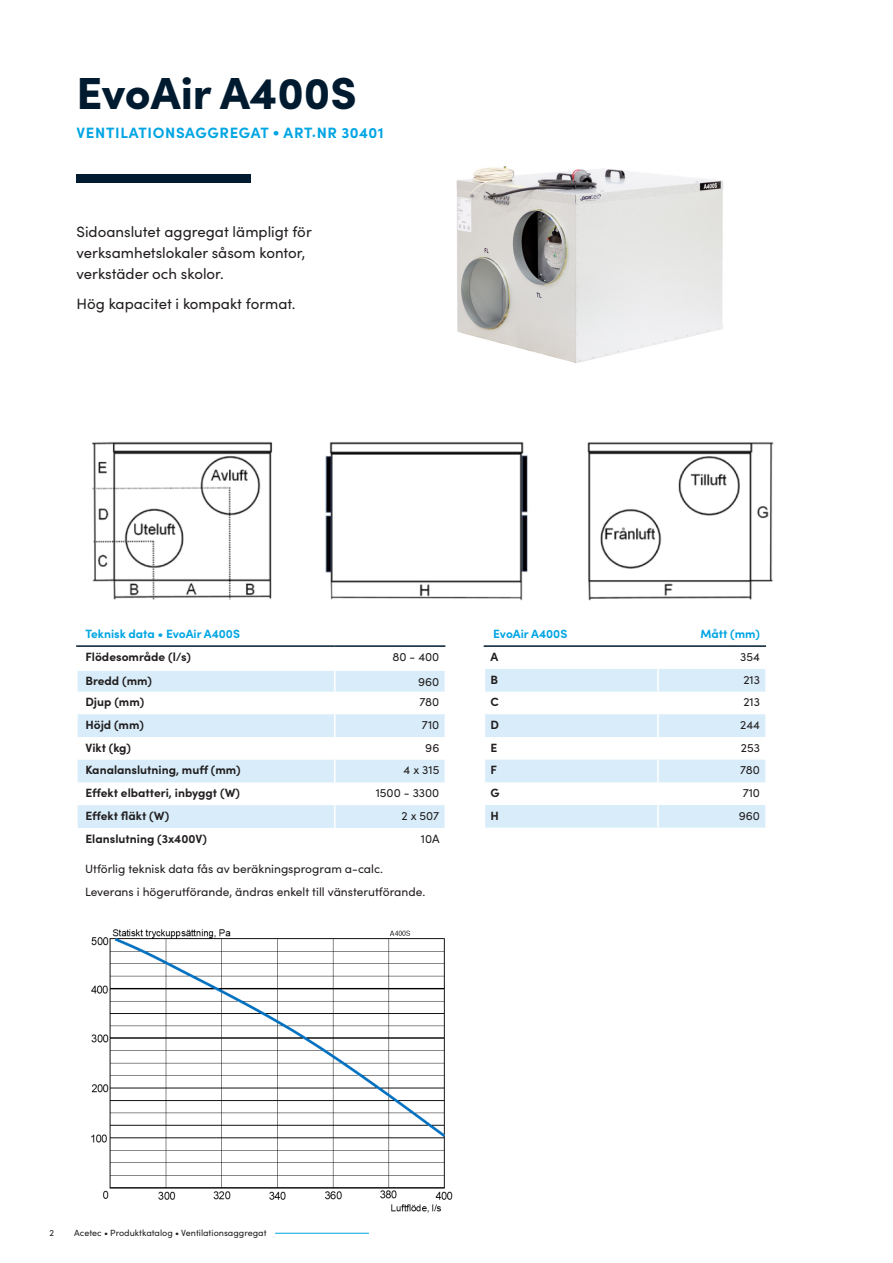
<style>
.page{position:relative;width:893px;height:1263px;background:#fff}
.page>*{position:absolute;margin:0;border:0;box-sizing:border-box;transform-origin:0 0}
.Heading-orange{font:900 45px "Sofia Pro";color:#001b30}
.Body_copy{font:15px/21px "Sofia Pro";color:#231f20}
.Heading-orange-2{font:700 15px "Sofia Pro";letter-spacing:.045em;color:#00a5e3}
.Body_copy-2{font:12px "Sofia Pro";color:#231f20}
.Body_copy_bold{font:700 12px "Sofia Pro";color:#231f20}
.Body_copy_bold-2{font:700 12px "Sofia Pro";color:#00a5e3}
.t1{font:9px "Sofia Pro";color:#231f20}
</style>
<div class="page">
<hr style="left:275px;top:1233px;width:94px;height:1px;background:#00a5e3">
<img style="left:456px;top:166px;width:267px;height:197px">
<div style="left:76px;top:174px;width:175px;height:9px;background:#001b30"></div>
<svg style="left:77px;top:691px;width:368px;height:137px"></svg>
<hr style="left:76px;top:645px;width:259px;height:2px;background:#001b30">
<hr style="left:335px;top:645px;width:110px;height:2px;background:#001b30">
<svg style="left:77px;top:646px;width:369px;height:45px"></svg>
<hr style="left:76px;top:714px;width:2px;height:23px;background:#fff">
<hr style="left:334px;top:714px;width:2px;height:23px;background:#fff">
<hr style="left:76px;top:760px;width:2px;height:22px;background:#fff">
<hr style="left:334px;top:760px;width:2px;height:22px;background:#fff">
<hr style="left:76px;top:805px;width:2px;height:23px;background:#fff">
<hr style="left:334px;top:805px;width:2px;height:23px;background:#fff">
<svg style="left:485px;top:669px;width:281px;height:159px"></svg>
<hr style="left:657px;top:805px;width:2px;height:23px;background:#fff">
<hr style="left:765px;top:805px;width:2px;height:23px;background:#fff">
<hr style="left:484px;top:645px;width:174px;height:2px;background:#001b30">
<hr style="left:658px;top:645px;width:108px;height:2px;background:#001b30">
<img style="left:92px;top:442px;width:682px;height:159px">
<img style="left:91px;top:929px;width:362px;height:284px">
<p class="Heading-orange" style="left:76px;top:57px;width:282px">EvoAir A400S</p>
<p class="Heading-orange-2" style="left:77px;top:121px;width:309px">VENTILATIONSAGGREGAT • ART.NR 30401</p>
<p class="Body_copy" style="left:77px;top:220px;width:237px">Sidoanslutet aggregat lämpligt för verksamhetslokaler såsom kontor, verkstäder och skolor.</p>
<p class="Body_copy" style="left:77px;top:292px;width:220px">Hög kapacitet i kompakt format.</p>
<p class="Body_copy_bold-2" style="left:85px;top:624px;width:156px">Teknisk data • EvoAir A400S</p>
<p class="Body_copy_bold" style="left:85px;top:647px;width:107px">Flödesområde (l/s)</p>
<p class="Body_copy-2" style="left:392px;top:648px;width:49px">80 - 400</p>
<p class="Body_copy_bold" style="left:85px;top:672px;width:68px">Bredd (mm)</p>
<p class="Body_copy-2" style="left:418px;top:673px;width:23px">960</p>
<p class="Body_copy_bold" style="left:85px;top:693px;width:60px">Djup (mm)</p>
<p class="Body_copy-2" style="left:419px;top:693px;width:21px">780</p>
<p class="Body_copy_bold" style="left:85px;top:715px;width:60px">Höjd (mm)</p>
<p class="Body_copy-2" style="left:422px;top:716px;width:19px">710</p>
<p class="Body_copy_bold" style="left:85px;top:738px;width:47px">Vikt (kg)</p>
<p class="Body_copy-2" style="left:425px;top:739px;width:16px">96</p>
<p class="Body_copy_bold" style="left:85px;top:761px;width:157px">Kanalanslutning, muff (mm)</p>
<p class="Body_copy-2" style="left:403px;top:761px;width:37px">4 x 315</p>
<p class="Body_copy_bold" style="left:85px;top:784px;width:156px">Effekt elbatteri, inbyggt (W)</p>
<p class="Body_copy-2" style="left:376px;top:784px;width:65px">1500 - 3300</p>
<p class="Body_copy_bold" style="left:85px;top:806px;width:85px">Effekt fläkt (W)</p>
<p class="Body_copy-2" style="left:401px;top:807px;width:39px">2 x 507</p>
<p class="Body_copy_bold" style="left:85px;top:829px;width:123px">Elanslutning (3x400V)</p>
<p class="Body_copy-2" style="left:421px;top:830px;width:20px">10A</p>
<p class="Body_copy-2" style="left:85px;top:860px;width:300px">Utförlig teknisk data fås av beräkningsprogram a-calc.</p>
<p class="Body_copy-2" style="left:85px;top:883px;width:342px">Leverans i högerutförande, ändras enkelt till vänsterutförande.</p>
<p class="Body_copy_bold-2" style="left:493px;top:624px;width:76px">EvoAir A400S</p>
<p class="Body_copy_bold-2" style="left:700px;top:624px;width:61px">Mått (mm)</p>
<p class="Body_copy_bold" style="left:490px;top:647px;width:9px">A</p>
<p class="Body_copy-2" style="left:740px;top:648px;width:21px">354</p>
<p class="Body_copy_bold" style="left:490px;top:670px;width:9px">B</p>
<p class="Body_copy-2" style="left:743px;top:671px;width:18px">213</p>
<p class="Body_copy_bold" style="left:490px;top:693px;width:10px">C</p>
<p class="Body_copy-2" style="left:743px;top:693px;width:18px">213</p>
<p class="Body_copy_bold" style="left:490px;top:715px;width:10px">D</p>
<p class="Body_copy-2" style="left:740px;top:716px;width:21px">244</p>
<p class="Body_copy_bold" style="left:490px;top:738px;width:8px">E</p>
<p class="Body_copy-2" style="left:741px;top:739px;width:21px">253</p>
<p class="Body_copy_bold" style="left:490px;top:761px;width:8px">F</p>
<p class="Body_copy-2" style="left:740px;top:761px;width:21px">780</p>
<p class="Body_copy_bold" style="left:490px;top:783px;width:11px">G</p>
<p class="Body_copy-2" style="left:743px;top:784px;width:19px">710</p>
<p class="Body_copy_bold" style="left:490px;top:806px;width:10px">H</p>
<p class="Body_copy-2" style="left:739px;top:807px;width:23px">960</p>
<p class="t1" style="left:50px;top:1226px;width:6px">2</p>
<p class="t1" style="left:74px;top:1226px;width:194px">Acetec • Produktkatalog • Ventilationsaggregat</p>
</div>
